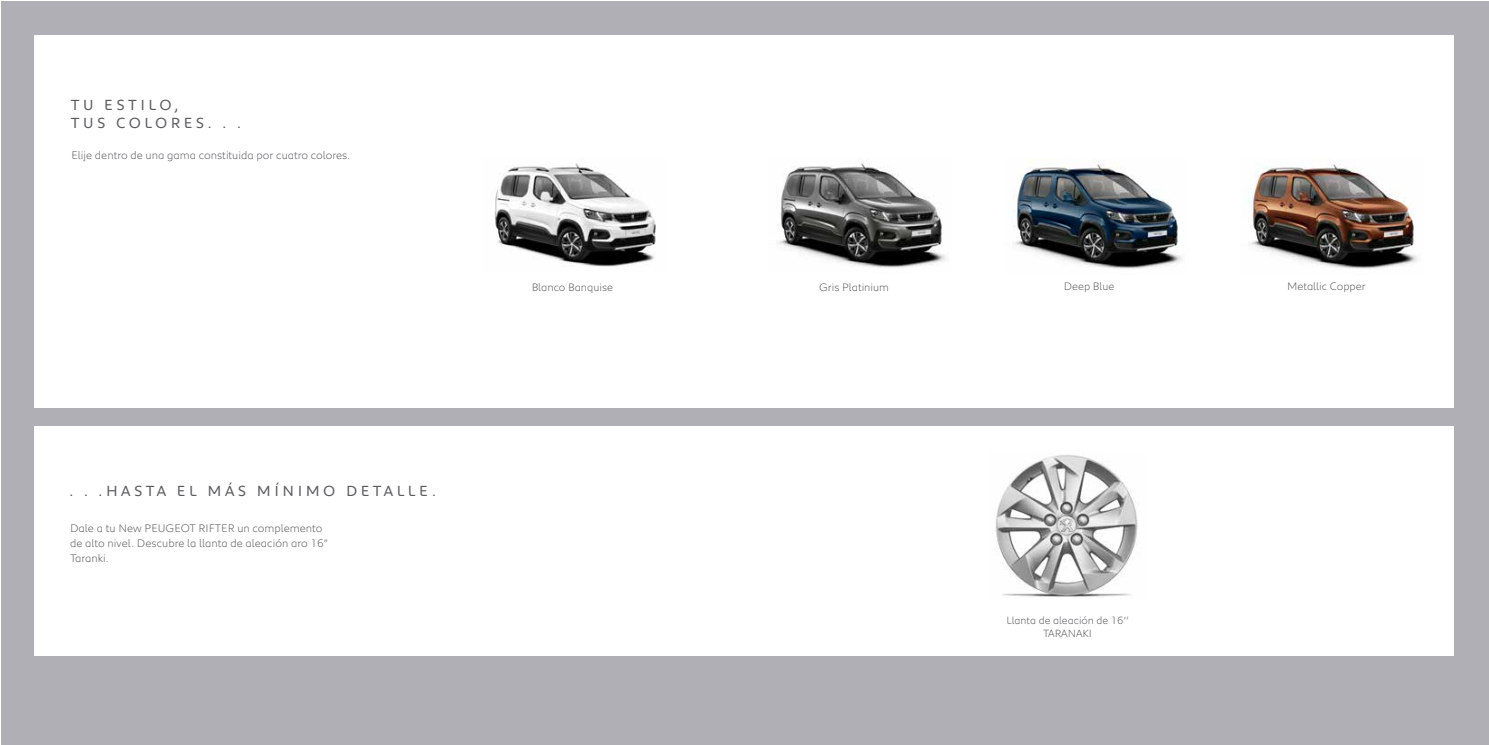
<style>
.page{position:relative;width:1489px;height:745px;background:#fff}
.page>*{position:absolute;margin:0;border:0;box-sizing:border-box;transform-origin:0 0}
.t1{font:15px/18px "Peugeot";letter-spacing:.23em;color:#5c5b5f}
.t2{font:300 11.25px/15px "Peugeot";color:#5c5b5f}
.t3{font:300 11.12px "Peugeot";color:#5c5b5f}
.t4{font:300 10.75px/12.9px "Peugeot";color:#5c5b5f;text-align:center}
</style>
<div class="page">
<div style="left:1px;top:1px;width:1487px;height:742px;background:#b0afb5"></div>
<div style="left:35px;top:426px;width:1418px;height:229px;background:#fff"></div>
<div style="left:35px;top:35px;width:1418px;height:372px;background:#fff"></div>
<img style="left:494px;top:163px;width:162px;height:104px">
<img style="left:1014px;top:160px;width:168px;height:109px">
<img style="left:1247px;top:160px;width:171px;height:109px">
<img style="left:778px;top:161px;width:168px;height:107px">
<img style="left:995px;top:454px;width:143px;height:143px">
<h1 class="t1" style="left:71px;top:95px;width:171px">TU ESTILO,<br>TUS COLORES. . .</h1>
<p class="t2" style="left:72px;top:147px;width:280px">Elije dentro de una gama constituida por cuatro colores.</p>
<h1 class="t1" style="left:69px;top:481px;width:368px">. . .HASTA EL MÁS MÍNIMO DETALLE.</h1>
<p class="t2" style="left:70px;top:519px;width:259px">Dale a tu New PEUGEOT RIFTER un complemento de alto nivel. Descubre la llanta de aleación aro 16”<br>Taranki.</p>
<p class="t3" style="left:531px;top:279px;width:83px">Blanco Banquise</p>
<p class="t3" style="left:819px;top:279px;width:71px">Gris Platinium</p>
<p class="t3" style="left:1063px;top:278px;width:52px">Deep Blue</p>
<p class="t3" style="left:1287px;top:278px;width:80px">Metallic Copper</p>
<p class="t4" style="left:1006px;top:613px;width:124px">Llanta de aleación de 16’’<br>TARANAKI</p>
</div>
